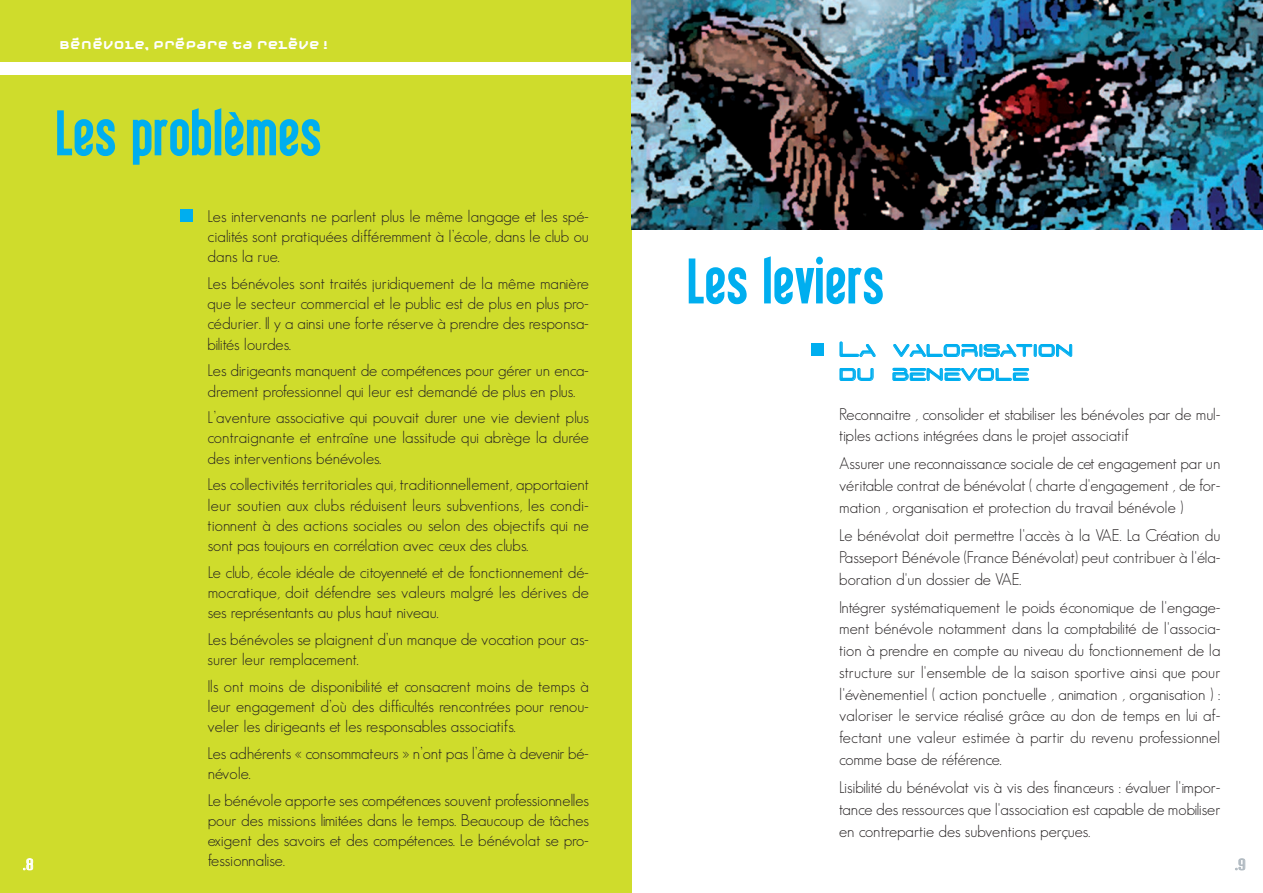
<style>
.page{position:relative;width:1263px;height:893px;background:#fff}
.page>*{position:absolute;margin:0;border:0;box-sizing:border-box;transform-origin:0 0}
.t1{font:60px "Libel Suit";letter-spacing:.05em;color:#00aeef}
.t2{font:21px/24px "D3 Euronism";letter-spacing:.055em;color:#00aeef}
.t3{font:300 16.5px/20.2px "Geosans";color:#231f20;text-align:justify}
.t4{font:13.5px "Brassiere";color:#fff}
.t5{font:13.5px "Brassiere";color:#b2bbc2}
.t6{font:700 12px "Moby";color:#fff}
</style>
<div class="page">
<div style="left:0;top:0;width:631px;height:893px;background:#cfdc2c"></div>
<div style="left:0;top:62px;width:631px;height:13px;background:#fff"></div>
<img style="left:631px;top:0;width:632px;height:229px">
<div style="left:180px;top:209px;width:12px;height:13px;background:#00aeef"></div>
<div style="left:811px;top:343px;width:13px;height:12px;background:#00aeef"></div>
<p class="t6" style="left:59px;top:37px;width:270px">BÉNÉVOLE, PRÉPARE TA RELÈVE !</p>
<h1 class="t1" style="left:57px;top:101px;width:265px">Les problèmes</h1>
<p class="t3" style="left:208px;top:206px;width:383px">Les intervenants ne parlent plus le même langage et les spé&shy;cialités sont pratiquées différemment à l’école, dans le club ou dans la rue.</p>
<p class="t3" style="left:208px;top:273px;width:383px">Les bénévoles sont traités juridiquement de la même manière que le secteur commercial et le public est de plus en plus pro&shy;cédurier. Il y a ainsi une forte réserve à prendre des responsa&shy;bilités lourdes.</p>
<p class="t3" style="left:208px;top:360px;width:383px">Les dirigeants manquent de compétences pour gérer un enca&shy;drement professionnel qui leur est demandé de plus en plus.</p>
<p class="t3" style="left:208px;top:407px;width:383px">L’aventure associative qui pouvait durer une vie devient plus contraignante et entraîne une lassitude qui abrège la durée des interventions bénévoles.</p>
<p class="t3" style="left:208px;top:474px;width:383px">Les collectivités territoriales qui, traditionnellement, apportaient leur soutien aux clubs réduisent leurs subventions, les condi&shy;tionnent à des actions sociales ou selon des objectifs qui ne sont pas toujours en corrélation avec ceux des clubs.</p>
<p class="t3" style="left:208px;top:562px;width:383px">Le club, école idéale de citoyenneté et de fonctionnement dé&shy;mocratique, doit défendre ses valeurs malgré les dérives de ses représentants au plus haut niveau.</p>
<p class="t3" style="left:208px;top:629px;width:383px">Les bénévoles se plaignent d’un manque de vocation pour as&shy;surer leur remplacement.</p>
<p class="t3" style="left:208px;top:676px;width:383px">Ils ont moins de disponibilité et consacrent moins de temps à leur engagement d’où des difficultés rencontrées pour renou&shy;veler les dirigeants et les responsables associatifs.</p>
<p class="t3" style="left:208px;top:743px;width:383px">Les adhérents « consommateurs » n’ont pas l’âme à devenir bé&shy;névole.</p>
<p class="t3" style="left:208px;top:790px;width:383px">Le bénévole apporte ses compétences souvent professionnelles pour des missions limitées dans le temps. Beaucoup de tâches exigent des savoirs et des compétences. Le bénévolat se pro&shy;fessionnalise.</p>
<h1 class="t1" style="left:688px;top:249px;width:196px">Les leviers</h1>
<p class="t2" style="left:839px;top:339px;width:235px">La valorisation du benevole</p>
<p class="t3" style="left:839px;top:403px;width:383px;line-height:21.8px">Reconnaitre , consolider et stabiliser les bénévoles par de mul&shy;tiples actions intégrées dans le projet associatif</p>
<p class="t3" style="left:839px;top:453px;width:383px;line-height:21.8px">Assurer une reconnaissance sociale de cet engagement par un véritable contrat de bénévolat ( charte d'engagement , de for&shy;mation , organisation et protection du travail bénévole )</p>
<p class="t3" style="left:839px;top:524px;width:383px;line-height:21.8px">Le bénévolat doit permettre l'accès à la VAE. La Création du Passeport Bénévole (France Bénévolat) peut contribuer à l'éla&shy;boration d'un dossier de VAE.</p>
<p class="t3" style="left:839px;top:596px;width:383px;line-height:21.8px">Intégrer systématiquement le poids économique de l'engage&shy;ment bénévole notamment dans la comptabilité de l'associa&shy;tion à prendre en compte au niveau du fonctionnement de la structure sur l'ensemble de la saison sportive ainsi que pour l'évènementiel ( action ponctuelle , animation , organisation ) : valoriser le service réalisé grâce au don de temps en lui af&shy;fectant une valeur estimée à partir du revenu professionnel comme base de référence.</p>
<p class="t3" style="left:839px;top:776px;width:383px;line-height:21.8px">Lisibilité du bénévolat vis à vis des financeurs : évaluer l'impor&shy;tance des ressources que l'association est capable de mobiliser en contrepartie des subventions perçues.</p>
<p class="t4" style="left:23px;top:855px;width:12px">.8</p>
<p class="t5" style="left:1235px;top:855px;width:12px">.9</p>
</div>
